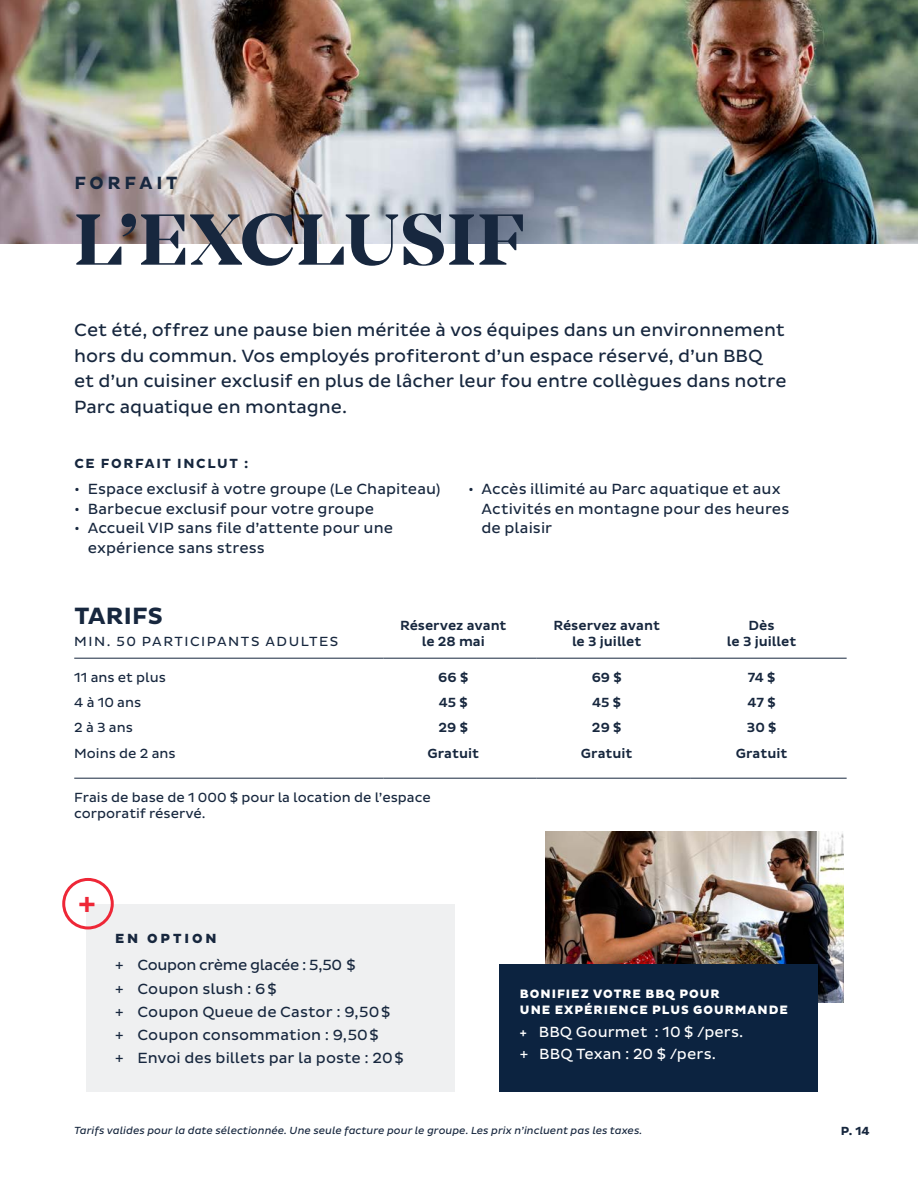
<style>
.page{position:relative;width:918px;height:1188px;background:#fff}
.page>*{position:absolute;margin:0;border:0;box-sizing:border-box;transform-origin:0 0}
.t1{font:700 75px "Mirador";letter-spacing:.015em;color:#17273e}
.t2{font:500 31.5px "Pluto Sans";color:#ee2737}
.t3{font:700 24px "Pluto Sans";letter-spacing:.01em;color:#17273e}
.t4{font:18px/25.5px "Pluto Sans";letter-spacing:-.005em;color:#17273e}
.t5{font:700 18px "Pluto Sans";letter-spacing:.205em;color:#17273e}
.t6{font:15px/23.1px "Pluto Sans";letter-spacing:.005em;color:#17273e}
.t7{font:15px/22.5px "Pluto Sans";letter-spacing:.005em;color:#fff}
.t8{font:500 13.5px/16.2px "Pluto Sans";color:#17273e;text-align:center}
.t9{font:13.5px/16.2px "Pluto Sans";color:#17273e}
.t10{font:13.5px "Pluto Sans";letter-spacing:.11em;color:#17273e}
.t11{font:700 13.5px "Pluto Sans";letter-spacing:.12em;color:#17273e}
.t12{font:800 13.5px "Pluto Sans";letter-spacing:.215em;color:#17273e}
.t13{font:800 12.3px/16.5px "Pluto Sans";letter-spacing:.08em;color:#fff}
.t14{font:700 12px "Pluto Sans";color:#17273e}
.t15{font:italic 10.5px "Pluto Sans";color:#17273e}
.s1{font-weight:500;font-size:12.3px}
</style>
<div class="page">
<img style="left:0;top:0;width:918px;height:243px">
<div style="left:87px;top:904px;width:368px;height:187px;background:#eff0f1"></div>
<div style="left:62px;top:878px;width:52px;height:51px;border:3px solid #ee2737;border-radius:50%"></div>
<img style="left:546px;top:832px;width:298px;height:171px">
<div style="left:500px;top:964px;width:318px;height:127px;background:#0c2340"></div>
<hr style="left:74px;top:658px;width:309px;height:1px;background:#17273e">
<hr style="left:383px;top:658px;width:154px;height:1px;background:#17273e">
<hr style="left:537px;top:658px;width:153px;height:1px;background:#17273e">
<hr style="left:690px;top:658px;width:157px;height:1px;background:#17273e">
<hr style="left:74px;top:778px;width:309px;height:1px;background:#17273e">
<hr style="left:383px;top:778px;width:154px;height:1px;background:#17273e">
<hr style="left:537px;top:778px;width:153px;height:1px;background:#17273e">
<hr style="left:690px;top:778px;width:157px;height:1px;background:#17273e">
<p class="t5" style="left:74px;top:173px;width:105px">FORFAIT</p>
<h1 class="t1" style="left:75px;top:195px;width:452px">L’EXCLUSIF</h1>
<p class="t4" style="left:74px;top:318px;width:714px">Cet été, offrez une pause bien méritée à vos équipes dans un environnement hors du commun. Vos employés profiteront d’un espace réservé, d’un BBQ et d’un cuisiner exclusif en plus de lâcher leur fou entre collègues dans notre Parc aquatique en montagne.</p>
<p class="t11" style="left:74px;top:456px;width:175px">CE FORFAIT INCLUT :</p>
<p class="t6" style="left:74px;top:478px;width:368px">• Espace exclusif à votre groupe (Le Chapiteau)</p>
<p class="t6" style="left:74px;top:497px;width:302px">• Barbecue exclusif pour votre groupe</p>
<p class="t6" style="left:88px;top:519px;width:307px;line-height:19.5px;text-indent:-14px">• Accueil VIP sans file d’attente pour une expérience sans stress</p>
<p class="t6" style="left:482px;top:480px;width:309px;line-height:19.5px;text-indent:-14px">• Accès illimité au Parc aquatique et aux<br>Activités en montagne pour des heures de plaisir</p>
<h3 class="t3" style="left:74px;top:602px;width:90px">TARIFS</h3>
<p class="t10" style="left:74px;top:634px;width:266px">MIN. 50 PARTICIPANTS ADULTES</p>
<p class="t8" style="left:400px;top:618px;width:108px">Réservez avant le 28 mai</p>
<p class="t8" style="left:553px;top:618px;width:108px">Réservez avant le 3 juillet</p>
<p class="t8" style="left:727px;top:618px;width:71px">Dès<br>le 3 juillet</p>
<p class="t9" style="left:74px;top:669px;width:93px">11 ans et plus</p>
<p class="t8" style="left:438px;top:669px;width:32px">66 $</p>
<p class="t8" style="left:592px;top:669px;width:32px">69 $</p>
<p class="t8" style="left:748px;top:669px;width:29px">74 $</p>
<p class="t9" style="left:74px;top:694px;width:69px">4 à 10 ans</p>
<p class="t8" style="left:439px;top:695px;width:31px">45 $</p>
<p class="t8" style="left:592px;top:695px;width:31px">45 $</p>
<p class="t8" style="left:748px;top:695px;width:30px">47 $</p>
<p class="t9" style="left:74px;top:720px;width:60px">2 à 3 ans</p>
<p class="t8" style="left:439px;top:720px;width:31px">29 $</p>
<p class="t8" style="left:592px;top:720px;width:31px">29 $</p>
<p class="t8" style="left:747px;top:720px;width:31px">30 $</p>
<p class="t9" style="left:74px;top:745px;width:103px">Moins de 2 ans</p>
<p class="t8" style="left:428px;top:746px;width:53px">Gratuit</p>
<p class="t8" style="left:581px;top:746px;width:53px">Gratuit</p>
<p class="t8" style="left:736px;top:746px;width:53px">Gratuit</p>
<p class="t9" style="left:74px;top:789px;width:358px">Frais de base de 1 000 $ pour la location de l’espace corporatif réservé.</p>
<h2 class="t2" style="left:78px;top:886px;width:19px">+</h2>
<p class="t12" style="left:115px;top:930px;width:103px">EN OPTION</p>
<p class="t6" style="left:115px;top:954px;width:290px">+ Coupon crème glacée : 5,50 $<br>+ Coupon slush : 6$<br>+ Coupon Queue de Castor : 9,50$<br>+ Coupon consommation : 9,50$<br>+ Envoi des billets par la poste : 20$</p>
<p class="t13" style="left:520px;top:986px;width:270px">BONIFIEZ VOTRE BBQ POUR<br>UNE EXPÉRIENCE PLUS GOURMANDE</p>
<p class="t7" style="left:520px;top:1021px;width:225px"><span class="s1">+</span> BBQ Gourmet : 10 $ /pers. + BBQ Texan : 20 $ /pers.</p>
<p class="t15" style="left:74px;top:1124px;width:570px">Tarifs valides pour la date sélectionnée. Une seule facture pour le groupe. Les prix n’incluent pas les taxes.</p>
<p class="t14" style="left:841px;top:1124px;width:30px">P. 14</p>
</div>
